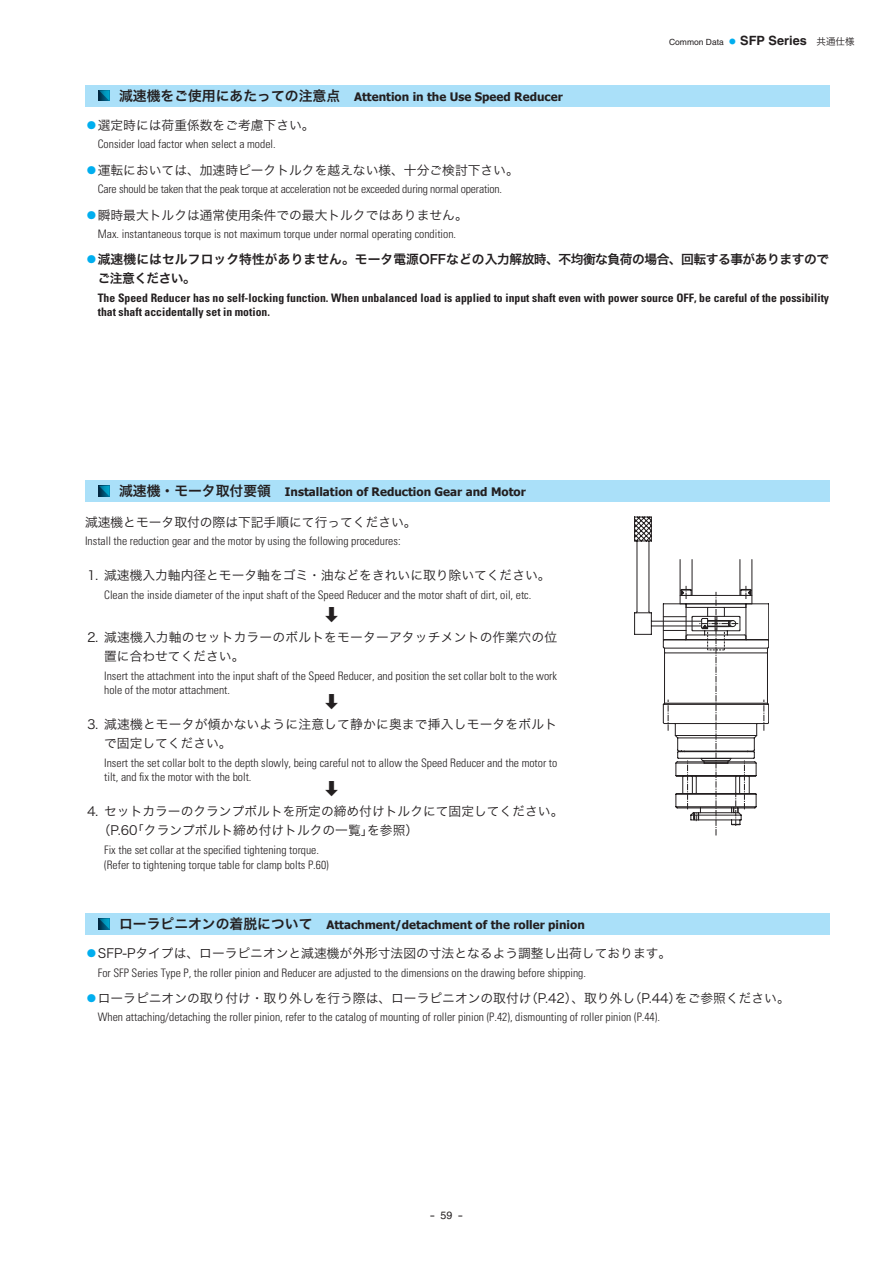
<style>
.page{position:relative;width:893px;height:1263px;background:#fff}
.page>*{position:absolute;margin:0;border:0;box-sizing:border-box;transform-origin:0 0}
.t1{font:16.95px "Hira Kaku Pro W3";color:#231f20}
.t2{font:12.75px/19.2px "Hira Kaku Pro W3";color:#231f20}
.t3{font:12.75px/19.2px "Hira Kaku Pro W6";letter-spacing:-.02em;color:#231f20}
.t4{font:300 condensed 11.7px/14px "Univers";color:#231f20}
.t5{font:700 condensed 11.7px/14.9px "Univers";color:#231f20}
.t6{font:700 11.7px "Tahoma";color:#231f20}
.t7{font:10.65px "Helvetica";color:#231f20;scale:1.5 1}
.t8{font:8.55px "Helvetica";color:#231f20}
.s1{font-family:"Hira Kaku Pro W6";font-weight:400;font-size:13.8px}
.s2{font-family:"Hira Kaku Pro W3";font-size:6.75px;color:#00aeef}
.s3{font-weight:700;font-size:12.75px}
.s4{font-family:"Hira Kaku Pro W3";font-size:9.6px}
.s5{color:#00aeef}
.s6{font-family:"Hira Kaku Pro W3";color:#00aeef}
</style>
<div class="page">
<svg style="left:634px;top:517px;width:135px;height:318px"></svg>
<div style="left:85px;top:85px;width:744px;height:21px;background:#aae0f9"></div>
<svg style="left:99px;top:90px;width:10px;height:11px"></svg>
<div style="left:85px;top:480px;width:744px;height:22px;background:#aae0f9"></div>
<svg style="left:99px;top:486px;width:10px;height:10px"></svg>
<div style="left:85px;top:913px;width:744px;height:21px;background:#aae0f9"></div>
<svg style="left:99px;top:918px;width:10px;height:11px"></svg>
<p class="t6" style="left:119px;top:88px;width:445px"><span class="s1">減速機をご使用にあたっての注意点　</span>Attention in the Use Speed Reducer</p>
<p class="t8" style="left:669px;top:37px;width:187px">Common Data <span class="s2">●</span> <span class="s3">SFP Series</span> <span class="s4">共通仕様</span></p>
<p class="t2" style="left:85px;top:115px;width:231px"><span class="s5">⃝</span>選定時には荷重係数をご考慮下さい。</p>
<p class="t4" style="left:98px;top:137px;width:179px">Consider load factor when select a model.</p>
<p class="t2" style="left:85px;top:160px;width:435px"><span class="s5">⃝</span>運転においては、加速時ピークトルクを越えない様、十分ご検討下さい。</p>
<p class="t4" style="left:98px;top:182px;width:406px">Care should be taken that the peak torque at acceleration not be exceeded during normal operation.</p>
<p class="t2" style="left:85px;top:204px;width:384px"><span class="s5">⃝</span>瞬時最大トルクは通常使用条件での最大トルクではありません。</p>
<p class="t4" style="left:98px;top:227px;width:360px">Max. instantaneous torque is not maximum torque under normal operating condition.</p>
<p class="t3" style="left:98px;top:249px;width:733px;text-indent:-13px"><span class="s6">⃝</span>減速機にはセルフロック特性がありません。モータ電源OFFなどの入力解放時、不均衡な負荷の場合、回転する事がありますのでご注意ください。</p>
<p class="t5" style="left:98px;top:290px;width:733px">The Speed Reducer has no self-locking function. When unbalanced load is applied to input shaft even with power source OFF, be careful of the possibility that shaft accidentally set in motion.</p>
<p class="t6" style="left:119px;top:484px;width:408px"><span class="s1">減速機・モータ取付要領　</span>Installation of Reduction Gear and Motor</p>
<p class="t2" style="left:85px;top:511px;width:333px">減速機とモータ取付の際は下記手順にて行ってください。</p>
<p class="t4" style="left:85px;top:534px;width:317px">Install the reduction gear and the motor by using the following procedures:</p>
<p class="t2" style="left:85px;top:565px;width:467px">⒈ 減速機入力軸内径とモータ軸をゴミ・油などをきれいに取り除いてください。</p>
<p class="t4" style="left:104px;top:588px;width:429px">Clean the inside diameter of the input shaft of the Speed Reducer and the motor shaft of dirt, oil, etc.</p>
<h1 class="t1" style="left:323px;top:599px;width:19px">➡</h1>
<p class="t2" style="left:104px;top:626px;width:454px;text-indent:-19px">⒉ 減速機入力軸のセットカラーのボルトをモーターアタッチメントの作業穴の位置に合わせてください。</p>
<p class="t4" style="left:104px;top:669px;width:454px">Insert the attachment into the input shaft of the Speed Reducer, and position the set collar bolt to the work hole of the motor attachment.</p>
<h1 class="t1" style="left:323px;top:687px;width:19px">➡</h1>
<p class="t2" style="left:104px;top:713px;width:454px;text-indent:-19px">⒊ 減速機とモータが傾かないように注意して静かに奥まで挿入しモータをボルトで固定してください。</p>
<p class="t4" style="left:104px;top:756px;width:455px">Insert the set collar bolt to the depth slowly, being careful not to allow the Speed Reducer and the motor to tilt, and fix the motor with the bolt.</p>
<h1 class="t1" style="left:323px;top:774px;width:19px">➡</h1>
<p class="t2" style="left:98px;top:801px;width:467px;text-indent:-13px">⒋ セットカラーのクランプボルトを所定の締め付けトルクにて固定してください。（P.60「クランプボルト締め付けトルクの一覧」を参照）</p>
<p class="t4" style="left:104px;top:842px;width:226px;line-height:14.9px">Fix the set collar at the specified tightening torque. (Refer to tightening torque table for clamp bolts P.60)</p>
<p class="t6" style="left:119px;top:917px;width:467px"><span class="s1">ローラピニオンの着脱について　</span>Attachment/detachment of the roller pinion</p>
<p class="t2" style="left:85px;top:943px;width:588px"><span class="s5">⃝</span>SFP-Pタイプは、ローラピニオンと減速機が外形寸法図の寸法となるよう調整し出荷しております。</p>
<p class="t4" style="left:98px;top:965px;width:490px">For SFP Series Type P, the roller pinion and Reducer are adjusted to the dimensions on the drawing before shipping.</p>
<p class="t2" style="left:85px;top:988px;width:706px"><span class="s5">⃝</span>ローラピニオンの取り付け・取り外しを行う際は、ローラピニオンの取付け（P.42）、取り外し（P.44）をご参照ください。</p>
<p class="t4" style="left:98px;top:1010px;width:564px">When attaching/detaching the roller pinion, refer to the catalog of mounting of roller pinion (P.42), dismounting of roller pinion (P.44).</p>
<p class="t7" style="left:430px;top:1209px;width:24px">-59 -</p>
</div>
